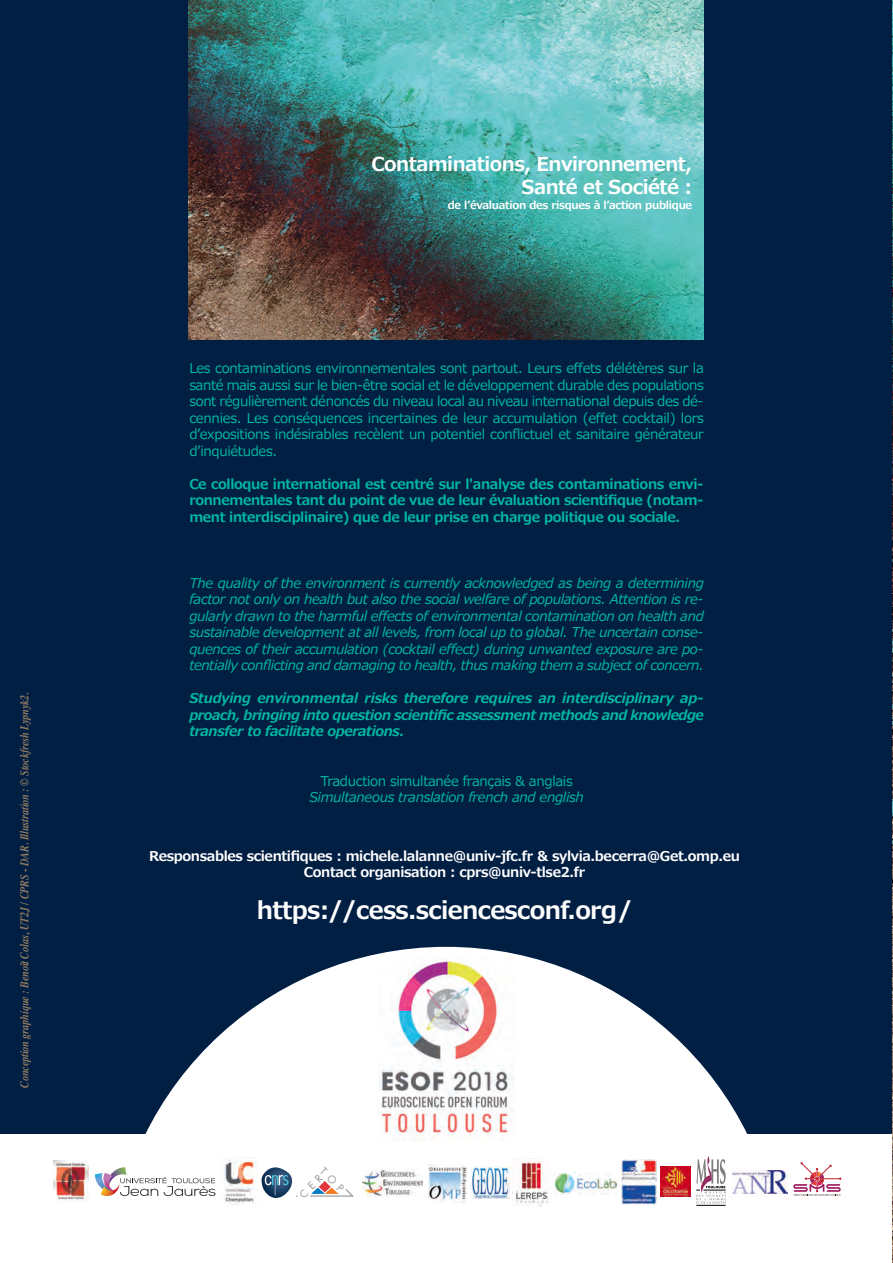
<style>
.page{position:relative;width:893px;height:1263px;background:#fff}
.page>*{position:absolute;margin:0;border:0;box-sizing:border-box;transform-origin:0 0}
.t1{font:700 24px "Meiryo UI";letter-spacing:-.025em;color:#fff}
.t2{font:700 19.2px/23px "Meiryo UI";letter-spacing:-.025em;color:#fff;text-align:right}
.t3{font:italic 13.5px/16.5px "Meiryo UI";letter-spacing:-.03em;color:#00b8a6;text-align:justify}
.t4{font:13.5px/16.5px "Meiryo UI";letter-spacing:-.025em;color:#00b8a6;text-align:justify}
.t5{font:700 13.5px/16.5px "Meiryo UI";letter-spacing:-.025em;color:#00b8a6;text-align:justify}
.t6{font:italic 700 13.5px/16.5px "Meiryo UI";letter-spacing:-.025em;color:#00b8a6;text-align:justify}
.t7{font:700 13.5px/16.2px "Meiryo UI";letter-spacing:-.025em;color:#fff;text-align:center}
.t8{font:italic 700 12px "Times";letter-spacing:-.01em;color:#947c5f;scale:.85 1}
.t9{font:700 10.65px "Meiryo UI";letter-spacing:-.025em;color:#fff}
</style>
<div class="page">
<div style="left:0;top:0;width:893px;height:1134px;background:#011e43"></div>
<img style="left:892px;top:0;width:1px;height:1263px">
<svg style="left:124px;top:947px;width:623px;height:258px;fill:#fff"></svg>
<img style="left:378px;top:958px;width:136px;height:182px">
<img style="left:189px;top:0;width:515px;height:339px">
<img style="left:471px;top:1166px;width:38px;height:32px">
<svg style="left:95px;top:1167px;width:121px;height:29px"></svg>
<img style="left:660px;top:1167px;width:30px;height:30px">
<img style="left:53px;top:1160px;width:35px;height:41px">
<hr style="left:696px;top:1205px;width:30px;height:1px;background:#000">
<svg style="left:696px;top:1156px;width:30px;height:47px"></svg>
<img style="left:222px;top:1157px;width:35px;height:48px">
<img style="left:621px;top:1159px;width:35px;height:46px">
<img style="left:555px;top:1172px;width:61px;height:22px">
<img style="left:429px;top:1165px;width:37px;height:37px">
<img style="left:512px;top:1158px;width:38px;height:49px">
<img style="left:362px;top:1170px;width:60px;height:26px">
<img style="left:732px;top:1170px;width:56px;height:24px">
<svg style="left:793px;top:1162px;width:48px;height:34px"></svg>
<svg style="left:262px;top:1167px;width:92px;height:31px"></svg>
<p class="t8" style="left:17px;top:1088px;width:468px;rotate:-90deg">Conception graphique : Benoît Colas, UT2J / CPRS - DAR. Illustration : © Stockfresh Lypnyk2.</p>
<h2 class="t2" style="left:371px;top:151px;width:322px">Contaminations, Environnement,<br>Santé et Société :</h2>
<p class="t9" style="left:448px;top:198px;width:246px">de l’évaluation des risques à l’action publique</p>
<p class="t4" style="left:189px;top:359px;width:516px">Les contaminations environnementales sont partout. Leurs effets délétères sur la santé mais aussi sur le bien-être social et le développement durable des populations sont régulièrement dénoncés du niveau local au niveau international depuis des dé&shy;cennies. Les conséquences incertaines de leur accumulation (effet cocktail) lors d’expositions indésirables recèlent un potentiel conflictuel et sanitaire générateur d’inquiétudes.</p>
<p class="t5" style="left:189px;top:475px;width:516px">Ce colloque international est centré sur l'analyse des contaminations envi&shy;ronnementales tant du point de vue de leur évaluation scientifique (notam&shy;ment interdisciplinaire) que de leur prise en charge politique ou sociale.</p>
<p class="t3" style="left:189px;top:574px;width:516px">The quality of the environment is currently acknowledged as being a determining factor not only on health but also the social welfare of populations. Attention is re&shy;gularly drawn to the harmful effects of environmental contamination on health and sustainable development at all levels, from local up to global. The uncertain conse&shy;quences of their accumulation (cocktail effect) during unwanted exposure are po&shy;tentially conflicting and damaging to health, thus making them a subject of concern.</p>
<p class="t6" style="left:189px;top:689px;width:516px">Studying environmental risks therefore requires an interdisciplinary ap&shy;proach, bringing into question scientific assessment methods and knowledge transfer to facilitate operations.</p>
<p class="t4" style="left:320px;top:772px;width:254px">Traduction simultanée français &amp; anglais</p>
<p class="t3" style="left:309px;top:788px;width:276px">Simultaneous translation french and english</p>
<p class="t7" style="left:149px;top:847px;width:592px">Responsables scientifiques : michele.lalanne@univ-jfc.fr &amp; sylvia.becerra@Get.omp.eu<br>Contact organisation : cprs@univ-tlse2.fr</p>
<h1 class="t1" style="left:257px;top:893px;width:377px">https://cess.sciencesconf.org/</h1>
</div>
